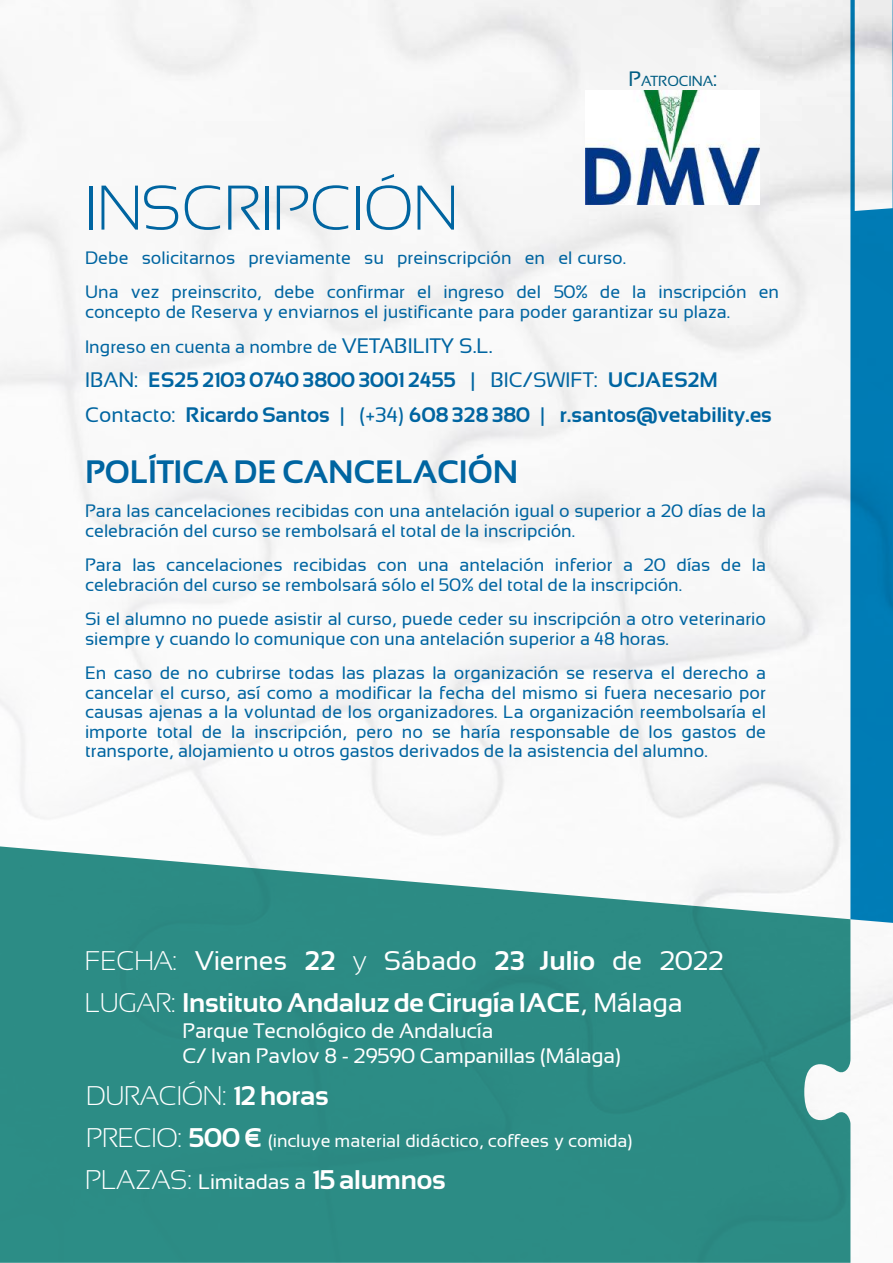
<style>
.page{position:relative;width:893px;height:1263px;background:#f8f8f8}
.page>*{position:absolute;margin:0;border:0;box-sizing:border-box;transform-origin:0 0}
.t1{font:300 63px "Sansation";letter-spacing:-.01em;color:#0065a1}
.t2{font:700 32.4px "Sansation";letter-spacing:-.01em;color:#0065a1}
.t3{font:700 27px/42px "Sansation";letter-spacing:-.01em;color:#fff}
.t4{font:300 27px "Sansation";letter-spacing:-.015em;color:#fff}
.t5{font:700 21px/34.5px "Sansation";color:#0065a1}
.t6{font:21px/25.5px "Sansation";letter-spacing:-.01em;color:#fff}
.t7{font:18px/19.5px "Sansation";color:#0065a1}
.t8{font:18px "Sansation";color:#fff}
.t9{font:14.55px "Sansation";letter-spacing:-.01em;color:#005d83}
.s1{font-size:20.85px}
.s2{font-size:21px}
.s3{font-weight:400}
.s4{font-weight:300}
.s5{font-weight:700}
.s6{font-weight:300;font-size:27px}
.s7{font-weight:700;font-size:27px}
</style>
<div class="page">
<svg style="left:0;top:846px;width:893px;height:417px;background:#469993"></svg>
<svg style="left:850px;top:0;width:43px;height:923px;background:#3292bf"></svg>
<img style="left:586px;top:90px;width:173px;height:115px">
<p class="t9" style="left:628px;top:73px;width:90px"><span class="s1">P</span>ATROCINA<span class="s1">:</span></p>
<h1 class="t1" style="left:85px;top:173px;width:375px">INSCRIPCIÓN</h1>
<p class="t7" style="left:85px;top:241px;width:696px;line-height:34px">!"#" $%&amp;'(')*+,%$ -+".'*/",)" $0 -+"',$(+'-('1, ", "&amp; (0+$%2<br>!"# $%&amp; '(%)"*+(),-. /%0% +-"1)(2#( %3 )"4(%*- /%3 567 /% 3# )"*+()'+)8" %"</p>
<p class="t7" style="left:85px;top:295px;width:647px;line-height:34.3px">+-"+%',- /% 9%*%($# : %"$)#("-* %3 ;&lt;*,)1)+#",% '#(# '-/%( 4#(#",)&amp;#( *&lt; '3#&amp;#=<br>Ingreso en cuenta a nombre de <span class="s2">VETABILITY S.L.</span></p>
<p class="t5" style="left:85px;top:363px;width:688px"><span class="s3">IBAN:</span> ES25 2103 0740 3800 3001 2455 <span class="s3">| BIC/SWIFT:</span> UCJAES2M<br><span class="s3">Contacto:</span> Ricardo Santos <span class="s3">| (+34)</span> 608 328 380 <span class="s3">|</span> r.santos@vetability.es</p>
<h2 class="t2" style="left:85px;top:453px;width:435px">POLÍTICA DE CANCELACIÓN</h2>
<p class="t7" style="left:85px;top:501px;width:682px">Para las cancelaciones recibidas con una antelación igual o superior a 20 días de la celebración del curso se rembolsará el total de la inscripción.</p>
<p class="t7" style="left:85px;top:555px;width:682px">Para las cancelaciones recibidas con una antelación inferior a 20 días de la celebración del curso se rembolsará sólo el 50% del total de la inscripción.</p>
<p class="t7" style="left:85px;top:609px;width:683px">Si el alumno no puede asistir al curso, puede ceder su inscripción a otro veterinario siempre y cuando lo comunique con una antelación superior a 48 horas.</p>
<p class="t7" style="left:85px;top:663px;width:683px;text-align:justify">En caso de no cubrirse todas las plazas la organización se reserva el derecho a cancelar el curso, así como a modificar la fecha del mismo si fuera necesario por causas ajenas a la voluntad de los organizadores. La organización reembolsaría el importe total de la inscripción, pero no se haría responsable de los gastos de transporte, alojamiento u otros gastos derivados de la asistencia del alumno.</p>
<h3 class="t3" style="left:85px;top:939px;width:641px"><span class="s4">FECHA:</span> <span class="s3">Viernes</span> 22 <span class="s4">y</span> <span class="s3">Sábado</span> 23 Julio <span class="s3">de 2022<br></span><span class="s4">LUGAR:</span> Instituto Andaluz de Cirugía IACE<span class="s3">, Málaga</span></h3>
<p class="t6" style="left:183px;top:1018px;width:440px">Parque Tecnológico de Andalucía<br>C/ Ivan Pavlov 8 - 29590 Campanillas (Málaga)</p>
<h3 class="t4" style="left:86px;top:1080px;width:244px">DURACIÓN: <span class="s5">12 horas</span></h3>
<p class="t8" style="left:86px;top:1130px;width:548px"><span class="s6">PRECIO:</span> <span class="s7">500€</span> (incluye material didáctico, coffees y comida)</p>
<p class="t6" style="left:85px;top:1169px;width:362px"><span class="s6">PLAZAS:</span> Limitadas a <span class="s7">15 alumnos</span></p>
</div>
